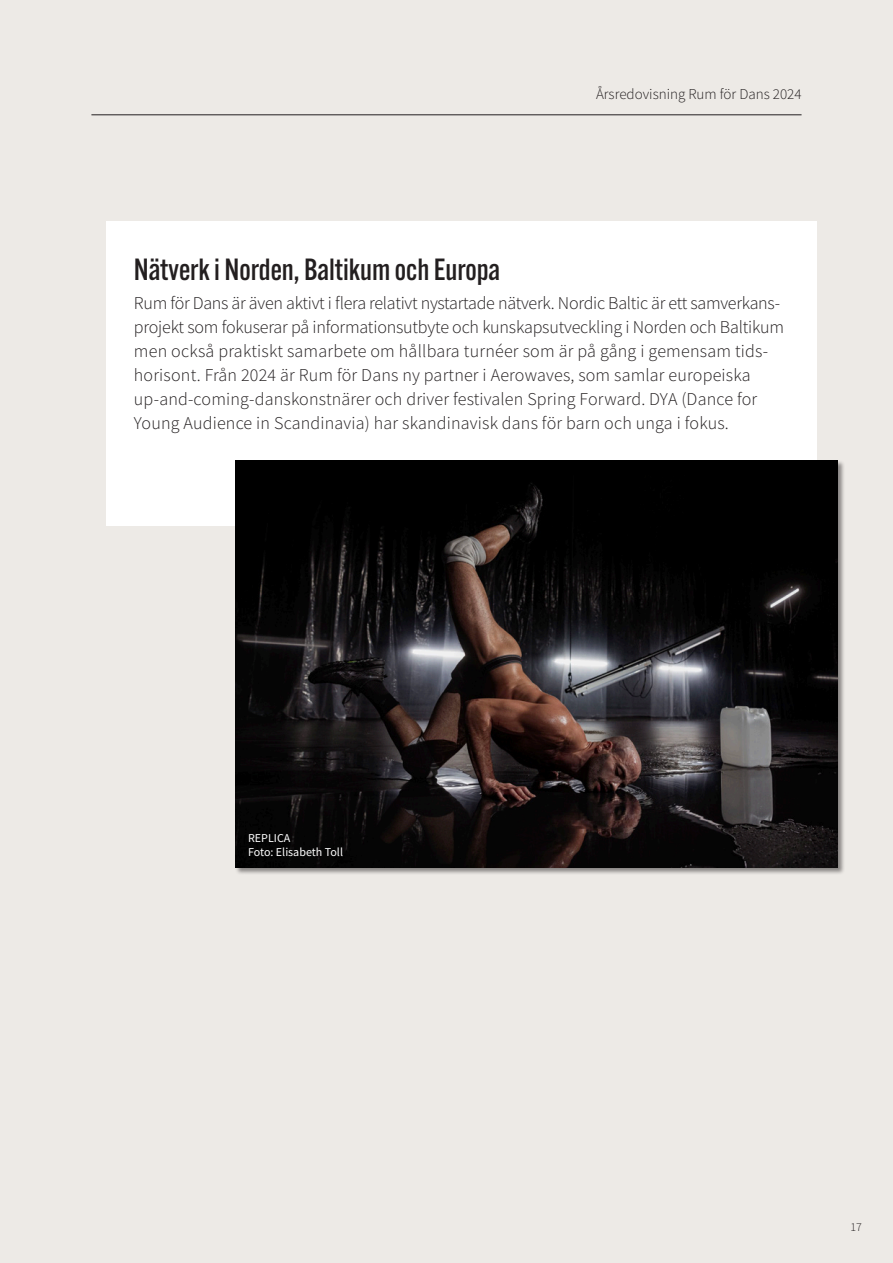
<style>
.page{position:relative;width:893px;height:1263px;background:#edeae6}
.page>*{position:absolute;margin:0;border:0;box-sizing:border-box;transform-origin:0 0}
.Rubrik_liten{font:500 30px "Alternate Gothic ATF";color:#231f20}
.Bröd{font:300 18px/24px "Source Sans Pro";letter-spacing:.005em;color:#231f20}
.Bröd-2{font:300 15px "Source Sans Pro";color:#231f20}
.t1{font:12px "Source Sans Pro";color:#fff}
.t2{font:300 12px "Source Sans Pro";color:#231f20}
</style>
<div class="page">
<hr style="left:91px;top:114px;width:710px;height:1px;background:#231f20">
<div style="left:106px;top:221px;width:710px;height:304px;background:#fff"></div>
<div style="left:235px;top:460px;width:610px;height:415px;background:#231f20;opacity:.5"></div>
<img style="left:235px;top:460px;width:603px;height:407px">
<p class="Bröd-2" style="left:596px;top:85px;width:207px">Årsredovisning Rum för Dans 2024</p>
<p class="Rubrik_liten" style="left:134px;top:251px;width:368px">Nätverk i Norden, Baltikum och Europa</p>
<p class="Bröd" style="left:134px;top:291px;width:652px">Rum för Dans är även aktivt i flera relativt nystartade nätverk. Nordic Baltic är ett samverkans&shy;projekt som fokuserar på informationsutbyte och kunskapsutveckling i Norden och Baltikum men också praktiskt samarbete om hållbara turnéer som är på gång i gemensam tids&shy;horisont. Från 2024 är Rum för Dans ny partner i Aerowaves, som samlar europeiska up-and-coming-danskonstnärer och driver festivalen Spring Forward. DYA (Dance for Young Audience in Scandinavia) har skandinavisk dans för barn och unga i fokus.</p>
<p class="t1" style="left:248px;top:830px;width:44px">REPLICA</p>
<p class="t1" style="left:248px;top:845px;width:96px">Foto: Elisabeth Toll</p>
<p class="t2" style="left:850px;top:1219px;width:13px">17</p>
</div>
